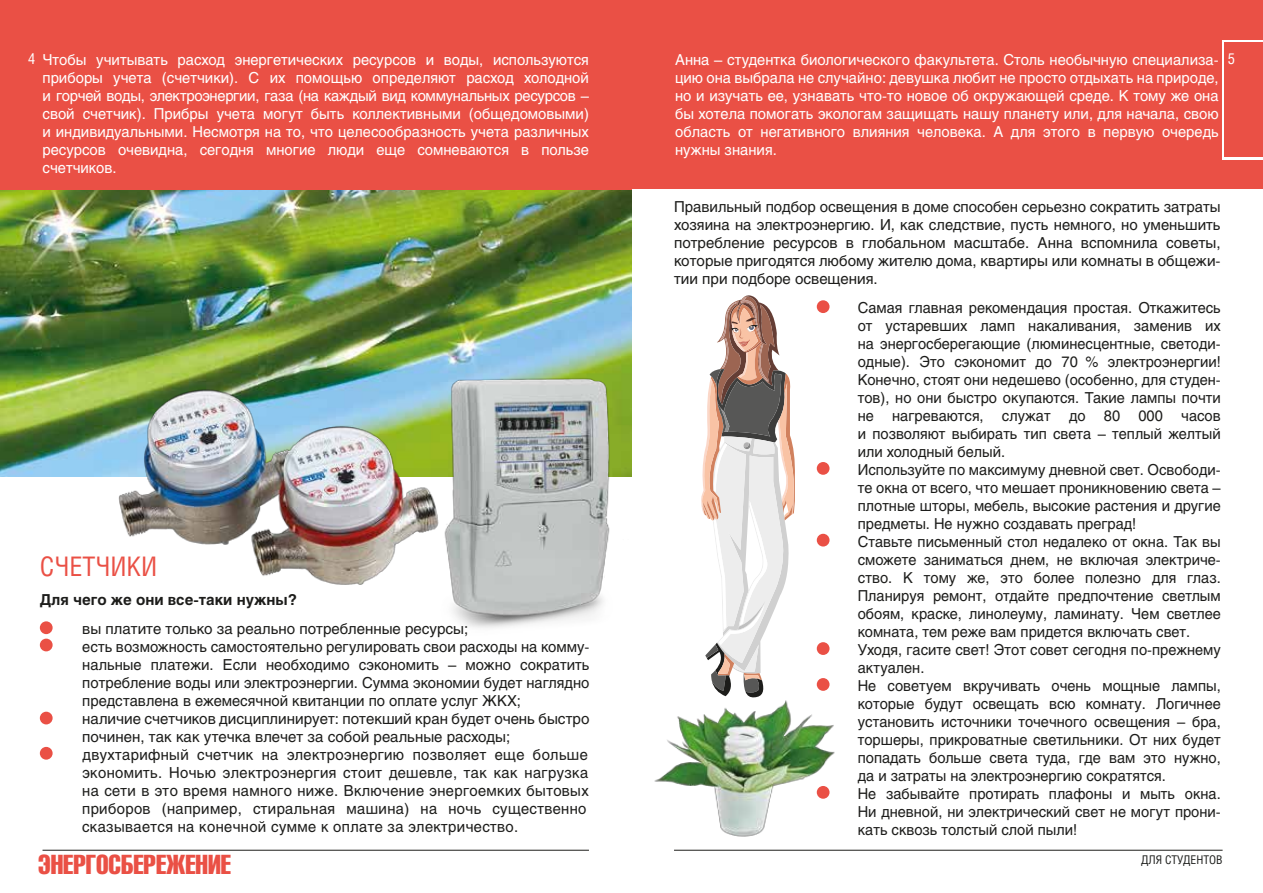
<style>
.page{position:relative;width:1263px;height:893px;background:#fff}
.page>*{position:absolute;margin:0;border:0;box-sizing:border-box;transform-origin:0 0}
.t1{font:27px "Helios Compressed C";color:#ea5045}
.t2{font:27px "Helios Cond C";color:#ea5045}
.t3{font:15px/18px "Helios C";color:#1d1d1b}
.t4{font:15px/18px "Helios C";color:#fff;text-align:justify}
.t5{font:700 15px "Helios C";color:#1d1d1b}
.t6{font:15px "Helios Cond C";color:#fff}
.t7{font:12px "Helios Cond C";color:#1d1e1c}
</style>
<div class="page">
<svg style="left:701px;top:295px;width:94px;height:402px"></svg>
<div style="left:631px;top:0;width:632px;height:189px;background:#ea5045"></div>
<img style="left:0;top:189px;width:631px;height:288px">
<div style="left:0;top:0;width:631px;height:189px;background:#ea5045"></div>
<img style="left:116px;top:386px;width:293px;height:199px">
<img style="left:409px;top:369px;width:223px;height:259px">
<div style="left:40px;top:621px;width:13px;height:13px;background:#ea5045;border-radius:50%"></div>
<div style="left:40px;top:639px;width:13px;height:12px;background:#ea5045;border-radius:50%"></div>
<div style="left:40px;top:712px;width:13px;height:12px;background:#ea5045;border-radius:50%"></div>
<div style="left:40px;top:747px;width:13px;height:13px;background:#ea5045;border-radius:50%"></div>
<hr style="left:674px;top:850px;width:548px;height:1px;background:#1d1d1b">
<hr style="left:43px;top:850px;width:546px;height:1px;background:#1d1d1b">
<div style="left:1222px;top:40px;width:41px;height:119px;background:linear-gradient(to right,#ea5045,#ea5045)"></div>
<div style="left:1225px;top:43px;width:38px;height:114px;background:#ea5045"></div>
<img style="left:654px;top:697px;width:181px;height:140px">
<div style="left:817px;top:300px;width:12px;height:13px;background:#ea5045;border-radius:50%"></div>
<div style="left:817px;top:462px;width:12px;height:13px;background:#ea5045;border-radius:50%"></div>
<div style="left:817px;top:534px;width:12px;height:12px;background:#ea5045;border-radius:50%"></div>
<div style="left:817px;top:642px;width:12px;height:13px;background:#ea5045;border-radius:50%"></div>
<div style="left:817px;top:678px;width:12px;height:13px;background:#ea5045;border-radius:50%"></div>
<div style="left:817px;top:786px;width:12px;height:13px;background:#ea5045;border-radius:50%"></div>
<p class="t6" style="left:28px;top:50px;width:9px">4</p>
<p class="t6" style="left:1228px;top:50px;width:9px">5</p>
<p class="t4" style="left:675px;top:51px;width:545px">Анна – студентка биологического факультета. Столь необычную специализа&shy;цию она выбрала не случайно: девушка любит не просто отдыхать на природе, но и изучать ее, узнавать что-то новое об окружающей среде. К тому же она бы хотела помогать экологам защищать нашу планету или, для начала, свою область от негативного влияния человека. А для этого в первую очередь нужны знания.</p>
<p class="t4" style="left:43px;top:51px;width:548px">Чтобы учитывать расход энергетических ресурсов и воды, используются приборы учета (счетчики). С их помощью определяют расход холодной и горчей воды, электроэнергии, газа (на каждый вид коммунальных ресурсов – свой счетчик). Прибры учета могут быть коллективными (общедомовыми) и индивидуальными. Несмотря на то, что целесообразность учета различных ресурсов очевидна, сегодня многие люди еще сомневаются в пользе счетчиков.</p>
<h1 class="t2" style="left:40px;top:550px;width:119px">СЧЕТЧИКИ</h1>
<p class="t5" style="left:40px;top:591px;width:259px">Для чего же они все-таки нужны?</p>
<p class="t3" style="left:82px;top:619px;width:509px">вы платите только за реально потребленные ресурсы;<br>есть возможность самостоятельно регулировать свои расходы на комму&shy;нальные платежи. Если необходимо сэкономить – можно сократить потребление воды или электроэнергии. Сумма экономии будет наглядно представлена в ежемесячной квитанции по оплате услуг ЖКХ;<br>наличие счетчиков дисциплинирует: потекший кран будет очень быстро починен, так как утечка влечет за собой реальные расходы;</p>
<p class="t3" style="left:81px;top:750px;width:509px;rotate:-1deg">двухтарифный счетчик на электроэнергию позволяет еще больше экономить. Ночью электроэнергия стоит дешевле, так как нагрузка на сети в это время намного ниже. Включение энергоемких бытовых приборов (например, стиральная машина) на ночь существенно сказывается на конечной сумме к оплате за электричество.</p>
<p class="t3" style="left:674px;top:198px;width:548px;text-align:justify">Правильный подбор освещения в доме способен серьезно сократить затраты хозяина на электроэнергию. И, как следствие, пусть немного, но уменьшить потребление ресурсов в глобальном масштабе. Анна вспомнила советы, которые пригодятся любому жителю дома, квартиры или комнаты в общежи&shy;тии при подборе освещения.</p>
<p class="t3" style="left:858px;top:298px;width:364px">Самая главная рекомендация простая. Откажитесь от устаревших ламп накаливания, заменив их на энергосберегающие (люминесцентные, светоди&shy;одные). Это сэкономит до 70 % электроэнергии!<br>Конечно, стоят они недешево (особенно, для студен&shy;тов), но они быстро окупаются. Такие лампы почти не нагреваются, служат до 80 000 часов и позволяют выбирать тип света – теплый желтый или холодный белый.<br>Используйте по максимуму дневной свет. Освободи&shy;те окна от всего, что мешает проникновению света – плотные шторы, мебель, высокие растения и другие предметы. Не нужно создавать преград!<br>Ставьте письменный стол недалеко от окна. Так вы сможете заниматься днем, не включая электриче&shy;ство. К тому же, это более полезно для глаз.<br>Планируя ремонт, отдайте предпочтение светлым обоям, краске, линолеуму, ламинату. Чем светлее комната, тем реже вам придется включать свет.<br>Уходя, гасите свет! Этот совет сегодня по-прежнему актуален.<br>Не советуем вкручивать очень мощные лампы, которые будут освещать всю комнату. Логичнее установить источники точечного освещения – бра, торшеры, прикроватные светильники. От них будет попадать больше света туда, где вам это нужно, да и затраты на электроэнергию сократятся.<br>Не забывайте протирать плафоны и мыть окна.<br>Ни дневной, ни электрический свет не могут прони&shy;кать сквозь толстый слой пыли!</p>
<h1 class="t1" style="left:38px;top:849px;width:194px">ЭНЕРГОСБЕРЕЖЕНИЕ</h1>
<p class="t7" style="left:1141px;top:852px;width:83px">ДЛЯ СТУДЕНТОВ</p>
</div>
